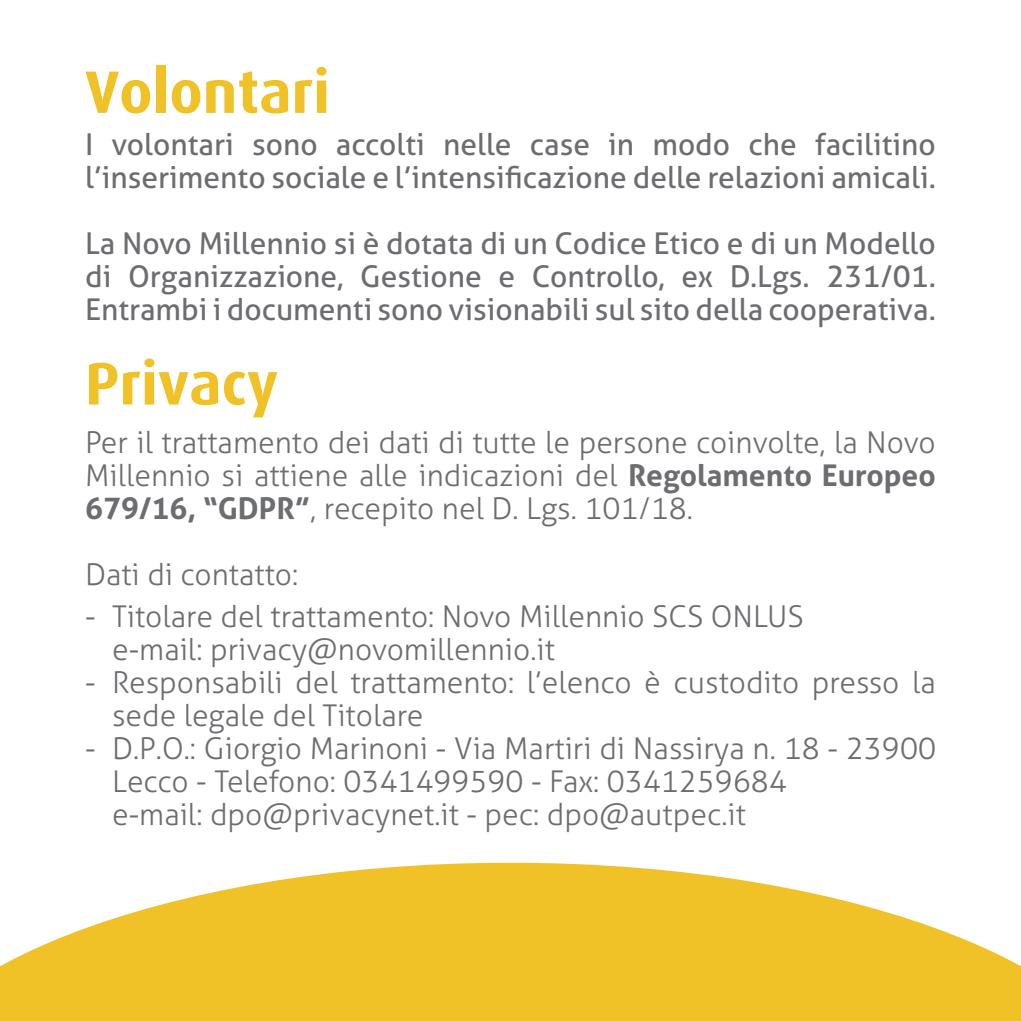
<style>
.page{position:relative;width:1021px;height:1021px;background:#fff}
.page>*{position:absolute;margin:0;border:0;box-sizing:border-box;transform-origin:0 0}
.t1{font:700 60px "Dax";color:#f1c128}
.t2{font:300 30px/33px "Aller";color:#6c6d70}
.t3{font:30px/33px "Aller";color:#6c6d70}
.s1{font-weight:700}
</style>
<div class="page">
<svg style="left:0;top:862px;width:901px;height:158px;fill:#f1c128"></svg>
<svg style="left:901px;top:916px;width:119px;height:104px"></svg>
<h1 class="t1" style="left:85px;top:58px;width:246px">Volontari</h1>
<p class="t3" style="left:85px;top:128px;width:852px">I volontari sono accolti nelle case in modo che facilitino l’inserimento sociale e l’intensificazione delle relazioni amicali.</p>
<p class="t3" style="left:85px;top:227px;width:852px;text-align:justify">La Novo Millennio si è dotata di un Codice Etico e di un Modello di Organizzazione, Gestione e Controllo, ex D.Lgs. 231/01.<br>Entrambi i documenti sono visionabili sul sito della cooperativa.</p>
<h1 class="t1" style="left:85px;top:350px;width:194px">Privacy</h1>
<p class="t2" style="left:85px;top:426px;width:852px;text-align:justify">Per il trattamento dei dati di tutte le persone coinvolte, la Novo Millennio si attiene alle indicazioni del <span class="s1">Regolamento Europeo 679/16, “GDPR”</span>, recepito nel D. Lgs. 101/18.</p>
<p class="t2" style="left:85px;top:558px;width:215px">Dati di contatto:</p>
<p class="t2" style="left:112px;top:599px;width:693px;text-indent:-27px">- Titolare del trattamento: Novo Millennio SCS ONLUS e-mail: privacy@novomillennio.it</p>
<p class="t2" style="left:112px;top:665px;width:825px;text-indent:-27px">- Responsabili del trattamento: l’elenco è custodito presso la sede legale del Titolare</p>
<p class="t2" style="left:112px;top:731px;width:825px;text-indent:-27px">- D.P.O.: Giorgio Marinoni - Via Martiri di Nassirya n. 18 - 23900<br>Lecco - Telefono: 0341499590 - Fax: 0341259684<br>e-mail: dpo@privacynet.it - pec: dpo@autpec.it</p>
</div>
